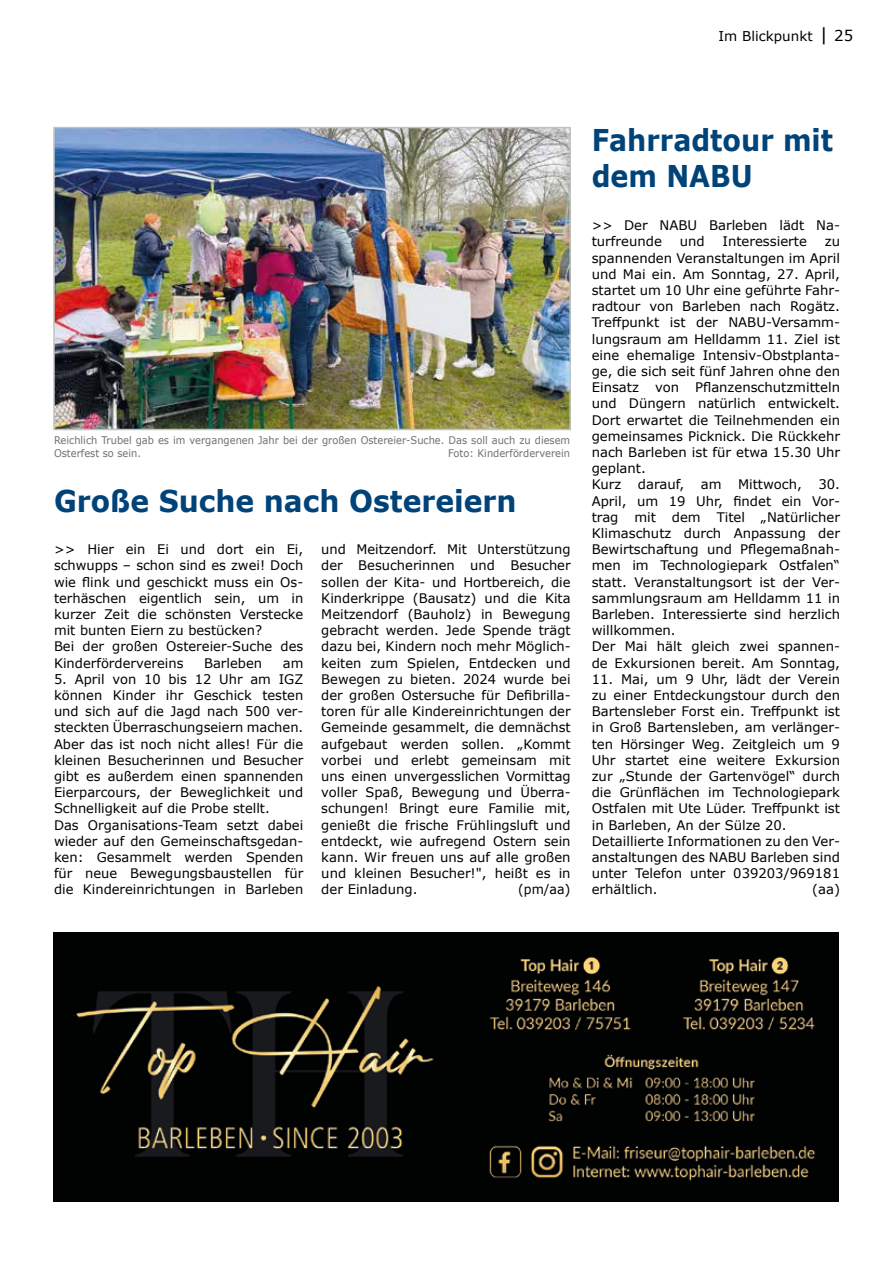
<style>
.page{position:relative;width:893px;height:1263px;background:#fff}
.page>*{position:absolute;margin:0;border:0;box-sizing:border-box;transform-origin:0 0}
.t1{font:700 30px "Verdana";color:#004379;scale:.94 1}
.t2{font:700 30px/36px "Verdana";color:#004379;scale:.9 1}
.t3{font:15px "Verdana";color:#000}
.t4{font:13.5px "Verdana";color:#000}
.t5{font:13.2px/16.2px "Verdana";color:#000}
.t6{font:13.2px "Verdana";color:#000;scale:.95 1}
.t7{font:10.5px/12.6px "Verdana";color:#706f6f;scale:.94 1}
.s1{font-size:18px}
</style>
<div class="page">
<img style="left:53px;top:932px;width:785px;height:269px">
<img style="left:56px;top:130px;width:512px;height:297px">
<div style="left:53px;top:127px;width:518px;height:303px;border:2px solid #bdc4c3"></div>
<p class="t4" style="left:719px;top:26px;width:96px">Im Blickpunkt</p>
<p class="t3" style="left:820px;top:26px;width:35px"><span class="s1">|</span> 25</p>
<p class="t7" style="left:54px;top:434px;width:551px">Reichlich Trubel gab es im vergangenen Jahr bei der großen Ostereier-Suche. Das soll auch zu diesem<br>Osterfest so sein.</p>
<p class="t7" style="left:448px;top:447px;width:131px">Foto: Kinderförderverein</p>
<h1 class="t1" style="left:54px;top:480px;width:494px">Große Suche nach Ostereiern</h1>
<p class="t5" style="left:54px;top:541px;width:251px">&gt;&gt; Hier ein Ei und dort ein Ei, schwupps – schon sind es zwei! Doch wie flink und geschickt muss ein Os&shy;terhäschen eigentlich sein, um in kurzer Zeit die schönsten Verstecke mit bunten Eiern zu bestücken?<br>Bei der großen Ostereier-Suche des<br>Kinderfördervereins</p>
<p class="t5" style="left:321px;top:541px;width:251px;text-align:justify">und Meitzendorf. Mit Unterstützung der Besucherinnen und Besucher sollen der Kita- und Hortbereich, die Kinderkrippe (Bausatz) und die Kita Meitzendorf (Bauholz) in Bewegung gebracht werden. Jede Spende trägt dazu bei, Kindern noch mehr Möglich&shy;keiten zum Spielen, Entdecken und Bewegen zu bieten. 2024 wurde bei der großen Ostersuche für Defibrilla&shy;toren für alle Kindereinrichtungen der Gemeinde gesammelt, die demnächst aufgebaut werden sollen. „Kommt vorbei und erlebt gemeinsam mit uns einen unvergesslichen Vormittag voller Spaß, Bewegung und Überra&shy;schungen! Bringt eure Familie mit, genießt die frische Frühlingsluft und entdeckt, wie aufregend Ostern sein kann. Wir freuen uns auf alle großen und kleinen Besucher!", heißt es in der Einladung.</p>
<p class="t5" style="left:204px;top:655px;width:59px">Barleben</p>
<p class="t5" style="left:283px;top:655px;width:22px">am</p>
<p class="t5" style="left:54px;top:671px;width:251px">5. April von 10 bis 12 Uhr am IGZ können Kinder ihr Geschick testen und sich auf die Jagd nach 500 ver&shy;steckten Überraschungseiern machen.<br>Aber das ist noch nicht alles! Für die kleinen Besucherinnen und Besucher gibt es außerdem einen spannenden Eierparcours, der Beweglichkeit und Schnelligkeit auf die Probe stellt.<br>Das Organisations-Team setzt dabei wieder auf den Gemeinschaftsgedan&shy;ken: Gesammelt werden Spenden für neue Bewegungsbaustellen für die Kindereinrichtungen in Barleben</p>
<p class="t6" style="left:518px;top:880px;width:57px">(pm/aa)</p>
<h1 class="t2" style="left:592px;top:121px;width:270px">Fahrradtour mit dem NABU</h1>
<p class="t5" style="left:592px;top:217px;width:250px">&gt;&gt; Der NABU Barleben lädt Na&shy;turfreunde</p>
<p class="t5" style="left:680px;top:233px;width:26px">und</p>
<p class="t5" style="left:722px;top:233px;width:86px">Interessierte</p>
<p class="t5" style="left:592px;top:233px;width:250px;text-indent:233px">zu spannenden Veranstaltungen im April und Mai ein. Am Sonntag, 27. April, startet um 10 Uhr eine geführte Fahr&shy;radtour von Barleben nach Rogätz.<br>Treffpunkt ist der NABU-Versamm&shy;lungsraum am Helldamm 11. Ziel ist eine ehemalige Intensiv-Obstplanta&shy;ge, die sich seit fünf Jahren ohne den<br>Einsatz von Pflanzenschutzmitteln und Düngern natürlich entwickelt.<br>Dort erwartet die Teilnehmenden ein gemeinsames Picknick. Die Rückkehr nach Barleben ist für etwa 15.30 Uhr geplant.<br>Kurz darauf, am Mittwoch, 30.<br>April, um 19 Uhr, findet ein Vor&shy;trag mit dem Titel „Natürlicher<br>Klimaschutz durch Anpassung der<br>Bewirtschaftung und Pflegemaßnah&shy;men im Technologiepark Ostfalen“ statt. Veranstaltungsort ist der Ver&shy;sammlungsraum am Helldamm 11 in<br>Barleben. Interessierte sind herzlich willkommen.<br>Der Mai hält gleich zwei spannen&shy;de Exkursionen bereit. Am Sonntag,</p>
<p class="t5" style="left:592px;top:671px;width:250px">11. Mai, um 9 Uhr, lädt der Verein zu einer Entdeckungstour durch den Bartensleber Forst ein. Treffpunkt ist in Groß Bartensleben, am verlänger&shy;ten Hörsinger Weg. Zeitgleich um 9<br>Uhr startet eine weitere Exkursion zur „Stunde der Gartenvögel“ durch die Grünflächen im Technologiepark Ostfalen mit Ute Lüder. Treffpunkt ist in Barleben, An der Sülze 20.<br>Detaillierte Informationen zu den Ver&shy;anstaltungen des NABU Barleben sind unter Telefon unter 039203/969181 erhältlich.</p>
<p class="t5" style="left:812px;top:881px;width:29px">(aa)</p>
</div>
